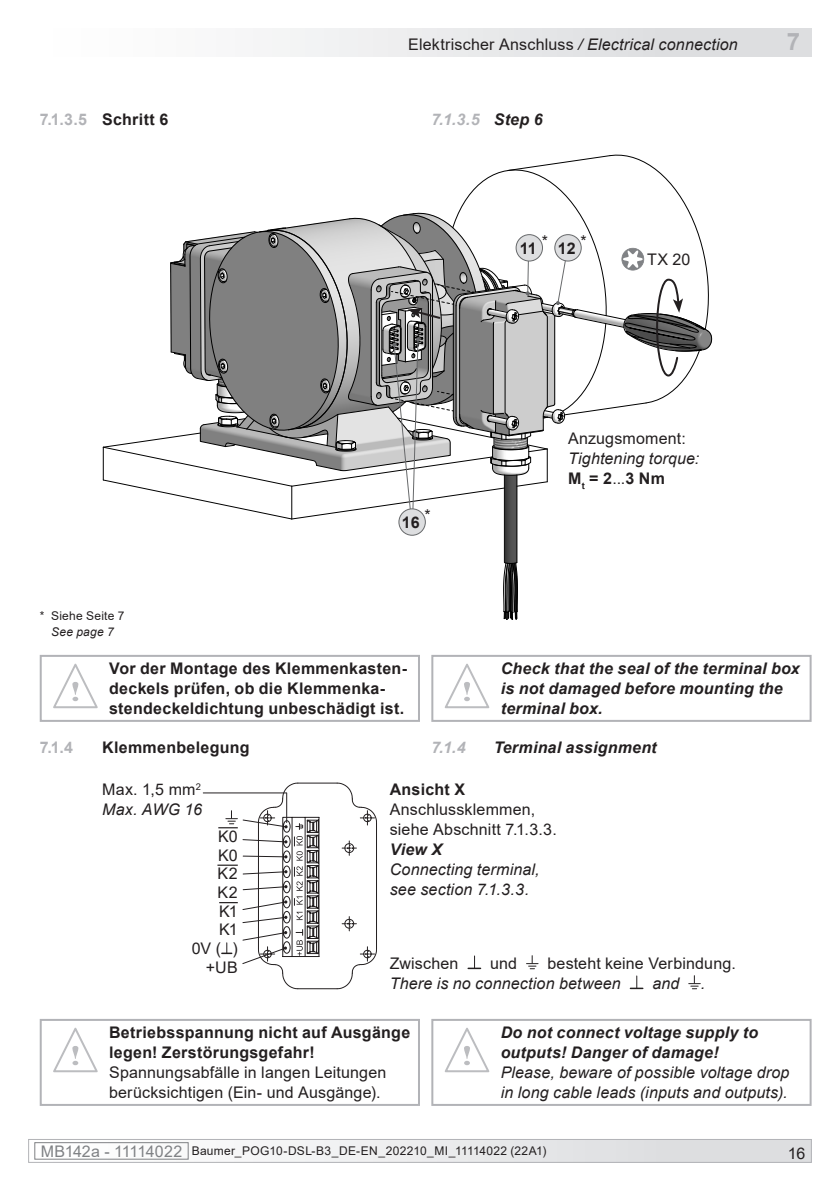
<style>
.page{position:relative;width:840px;height:1191px;background:#fff}
.page>*{position:absolute;margin:0;border:0;box-sizing:border-box;transform-origin:0 0}
.MB-Leiste_oben_recht{font:700 24px "Arial";color:#b2b3b7}
.DE_links{font:16px/20px "Arial";letter-spacing:.01em;color:#231f20}
.EN_links{font:italic 16px/20px "Arial";letter-spacing:.01em;color:#231f20}
.Achtung_DE{font:700 16px/20px "Arial";letter-spacing:.02em;color:#231f20}
.Achtung_EN{font:italic 700 16px/20px "Arial";letter-spacing:.015em;color:#231f20}
.MB-Leiste_oben_recht-2{font:16px "Arial";letter-spacing:.01em;color:#231f20}
.DE_rechts{font:16px "Arial";letter-spacing:-.005em;color:#231f20}
.Kapitel_1-1-1_EN{font:italic 700 16px "Arial";letter-spacing:.015em;color:#231f20}
.Kapitel_1-1-1_DE{font:700 16px "Arial";letter-spacing:.02em;color:#231f20}
.Kapitel_1-1-1-1_DE{font:700 16px "Arial";letter-spacing:.02em;color:#231f20}
.Kapitel_1-1-1-1_EN{font:italic 700 16px "Arial";color:#b2b3b7}
.DE_links-2{font:700 16px "Arial";color:#231f20}
.Bezugszahl_Inhalt{font:700 16px "Arial";color:#231f20}
.Kapitel_1-1-1_DE-2{font:700 16px "Arial";color:#b2b3b7}
.Kapitel_1-1-1_EN-2{font:italic 700 16px "Arial";color:#b2b3b7}
.t1{font:12px/16px "Arial";letter-spacing:.02em;color:#231f20;text-align:center}
.s1{font-style:italic}
.s2{color:#b2b3b7}
.s3{color:#231f20}
.s4{font-weight:400}
.s5{font-weight:700}
.s6{font-size:16px;color:#808285}
</style>
<div class="page">
<div style="left:29px;top:1139px;width:781px;height:23px;background:linear-gradient(to right,#f9f9f9,#dbdcdf)"></div>
<div style="left:35px;top:1142px;width:153px;height:17px;border:1px solid #808285"></div>
<div style="left:28px;top:1139px;width:783px;height:23px;border:1px solid #b2b3b7"></div>
<div style="left:28px;top:28px;width:783px;height:29px;background:linear-gradient(to right,#fff,#d8d9dc)"></div>
<svg style="left:53px;top:1027px;width:45px;height:45px"></svg>
<div style="left:40px;top:1019px;width:380px;height:87px;border:2px solid #b2b3b7"></div>
<svg style="left:444px;top:1028px;width:45px;height:44px"></svg>
<div style="left:431px;top:1019px;width:380px;height:87px;border:2px solid #b2b3b7"></div>
<svg style="left:53px;top:663px;width:45px;height:45px"></svg>
<div style="left:40px;top:655px;width:380px;height:67px;border:2px solid #b2b3b7"></div>
<svg style="left:444px;top:663px;width:45px;height:45px"></svg>
<div style="left:431px;top:655px;width:380px;height:67px;border:2px solid #b2b3b7"></div>
<svg style="left:468px;top:956px;width:12px;height:13px"></svg>
<svg style="left:526px;top:955px;width:11px;height:14px"></svg>
<svg style="left:630px;top:976px;width:12px;height:13px"></svg>
<svg style="left:688px;top:975px;width:12px;height:14px"></svg>
<svg style="left:217px;top:782px;width:160px;height:207px"></svg>
<hr style="left:203px;top:792px;width:83px;height:1px;background:#231f20">
<svg style="left:103px;top:155px;width:608px;height:465px"></svg>
<p class="MB-Leiste_oben_recht-2" style="left:408px;top:33px;width:331px">Elektrischer Anschluss <span class="s1">/ Electrical connection</span></p>
<p class="MB-Leiste_oben_recht" style="left:786px;top:24px;width:15px">7</p>
<p class="Kapitel_1-1-1-1_DE" style="left:40px;top:108px;width:130px"><span class="s2">7.1.3.5</span> Schritt 6</p>
<p class="Kapitel_1-1-1-1_EN" style="left:431px;top:109px;width:113px">7.1.3.5 <span class="s3">Step 6</span></p>
<p class="DE_links" style="left:541px;top:231px;width:8px">*</p>
<p class="DE_links" style="left:580px;top:231px;width:8px">*</p>
<p class="Bezugszahl_Inhalt" style="left:519px;top:237px;width:18px">11</p>
<p class="Bezugszahl_Inhalt" style="left:557px;top:237px;width:19px">12</p>
<p class="DE_links" style="left:646px;top:249px;width:45px">TX 20</p>
<p class="t1" style="left:40px;top:607px;width:86px">* Siehe Seite 7<br><span class="s1">See page 7</span></p>
<p class="DE_links" style="left:424px;top:505px;width:8px">*</p>
<p class="Bezugszahl_Inhalt" style="left:401px;top:511px;width:19px">16</p>
<p class="DE_links" style="left:567px;top:428px;width:119px">Anzugsmoment:</p>
<p class="EN_links" style="left:567px;top:448px;width:133px">Tightening torque:</p>
<p class="DE_links-2" style="left:567px;top:466px;width:98px">M<sub>t</sub> = 2<span class="s4">...</span>3 Nm</p>
<p class="Achtung_DE" style="left:109px;top:659px;width:299px">Vor der Montage des Klemmenkasten&shy;deckels prüfen, ob die Klemmenka&shy;stendeckeldichtung unbeschädigt ist.</p>
<p class="Achtung_EN" style="left:500px;top:659px;width:300px">Check that the seal of the terminal box is not damaged before mounting the terminal box.</p>
<p class="Kapitel_1-1-1_DE-2" style="left:40px;top:736px;width:35px">7.1.4</p>
<p class="Kapitel_1-1-1_DE" style="left:102px;top:736px;width:149px">Klemmenbelegung</p>
<p class="Kapitel_1-1-1_EN-2" style="left:431px;top:737px;width:36px">7.1.4</p>
<p class="Kapitel_1-1-1_EN" style="left:493px;top:737px;width:164px">Terminal assignment</p>
<p class="DE_links" style="left:102px;top:779px;width:100px">Max. 1,5 mm<sup>2</sup></p>
<p class="EN_links" style="left:102px;top:800px;width:101px">Max. AWG 16</p>
<p class="DE_rechts" style="left:218px;top:825px;width:21px">K0</p>
<p class="DE_rechts" style="left:218px;top:844px;width:21px">K0</p>
<p class="DE_rechts" style="left:217px;top:862px;width:22px">K2</p>
<p class="DE_rechts" style="left:217px;top:881px;width:22px">K2</p>
<p class="DE_rechts" style="left:219px;top:900px;width:20px">K1</p>
<p class="DE_rechts" style="left:219px;top:918px;width:20px">K1</p>
<p class="DE_rechts" style="left:192px;top:937px;width:48px">0V ( )</p>
<p class="DE_rechts" style="left:206px;top:956px;width:34px">+UB</p>
<p class="DE_links" style="left:389px;top:779px;width:168px"><span class="s5">Ansicht X<br></span>Anschlussklemmen, siehe Abschnitt 7.1.3.3.</p>
<p class="EN_links" style="left:389px;top:840px;width:151px"><span class="s5">View X<br></span>Connecting terminal, see section 7.1.3.3.</p>
<p class="DE_links" style="left:389px;top:953px;width:70px">Zwischen</p>
<p class="DE_links" style="left:490px;top:953px;width:29px">und</p>
<p class="DE_links" style="left:547px;top:953px;width:190px">besteht keine Verbindung.</p>
<p class="EN_links" style="left:389px;top:973px;width:232px">There is no connection between</p>
<p class="EN_links" style="left:652px;top:973px;width:28px">and</p>
<p class="EN_links" style="left:700px;top:973px;width:6px">.</p>
<p class="Achtung_DE" style="left:109px;top:1022px;width:302px">Betriebsspannung nicht auf Ausgänge legen! Zerstörungsgefahr!</p>
<p class="DE_links" style="left:109px;top:1062px;width:279px">Spannungsabfälle in langen Leitungen berücksichtigen (Ein- und Ausgänge).</p>
<p class="Achtung_EN" style="left:500px;top:1023px;width:259px">Do not connect voltage supply to outputs! Danger of damage!</p>
<p class="EN_links" style="left:500px;top:1062px;width:290px">Please, beware of possible voltage drop in long cable leads (inputs and outputs).</p>
<p class="t1" style="left:41px;top:1143px;width:507px"><span class="s6">MB142a - 11114022</span> Baumer_POG10-DSL-B3_DE-EN_202210_MI_11114022 (22A1)</p>
<p class="DE_links" style="left:787px;top:1143px;width:19px">16</p>
</div>
